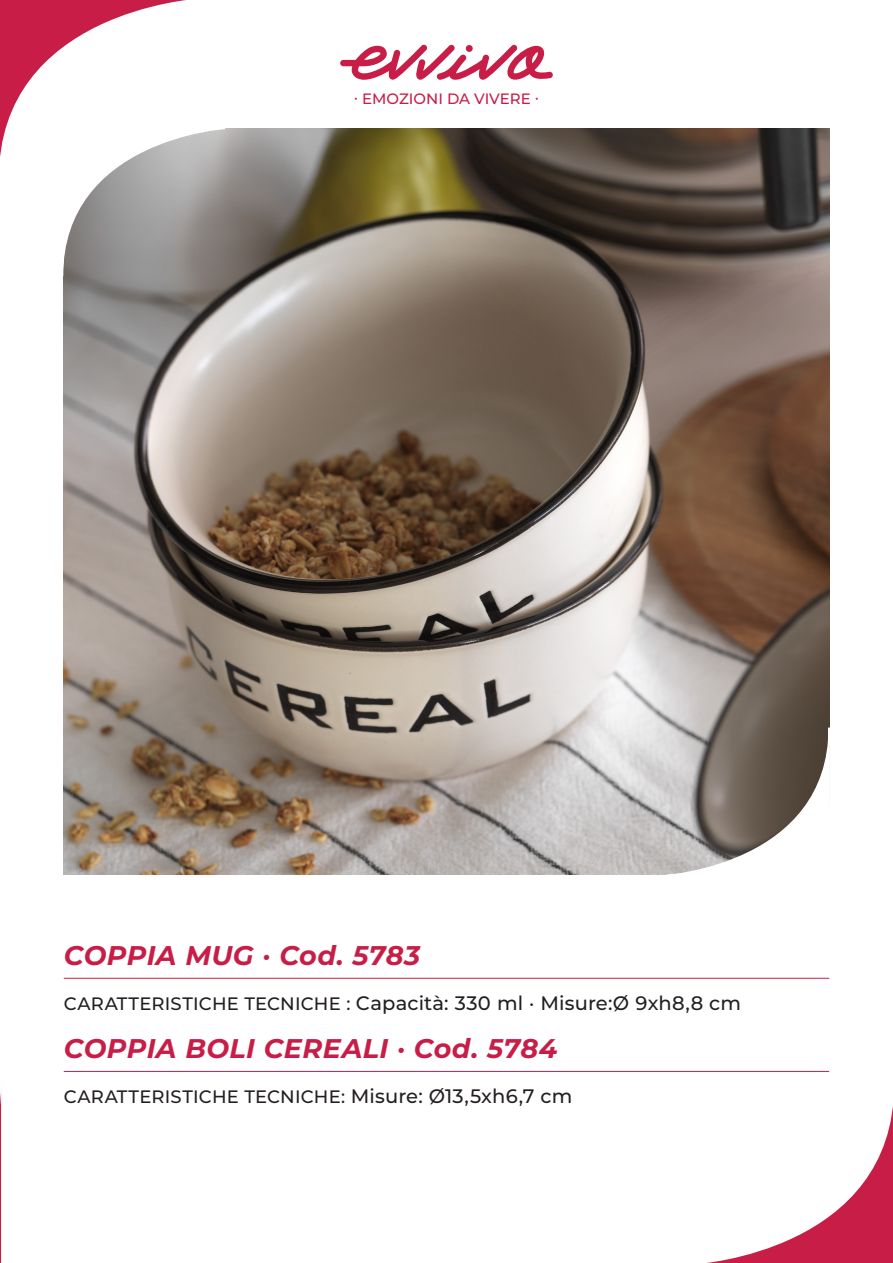
<style>
.page{position:relative;width:893px;height:1263px;background:#fff}
.page>*{position:absolute;margin:0;border:0;box-sizing:border-box;transform-origin:0 0}
.t1{font:italic 700 27px "Montserrat";letter-spacing:.01em;color:#c71d47}
.t2{font:500 19.5px "Montserrat";letter-spacing:.01em;color:#231f20}
.t3{font:500 18px "Montserrat";letter-spacing:.015em;color:#231f20}
.t4{font:500 15px "Montserrat";color:#c71d47}
.s1{font-size:18px}
.s2{font-size:19.5px}
</style>
<div class="page">
<img style="left:64px;top:128px;width:765px;height:746px">
<svg style="left:0;top:1093px;width:1px;height:170px"></svg>
<svg style="left:340px;top:45px;width:213px;height:35px"></svg>
<hr style="left:64px;top:978px;width:765px;height:1px;background:#c71d47">
<hr style="left:64px;top:1071px;width:765px;height:1px;background:#c71d47">
<svg style="left:0;top:0;width:227px;height:278px"></svg>
<svg style="left:707px;top:1106px;width:186px;height:157px"></svg>
<svg style="left:665px;top:726px;width:165px;height:149px"></svg>
<p class="t4" style="left:354px;top:88px;width:187px">· EMOZIONI DA VIVERE ·</p>
<h1 class="t1" style="left:64px;top:935px;width:358px">COPPIA MUG · Cod. 5783</h1>
<p class="t2" style="left:64px;top:989px;width:679px"><span class="s1">CARATTERISTICHE TECNICHE :</span> Capacità: 330 ml · Misure:Ø 9xh8,8 cm</p>
<h1 class="t1" style="left:64px;top:1029px;width:495px">COPPIA BOLI CEREALI · Cod. 5784</h1>
<p class="t3" style="left:64px;top:1084px;width:510px">CARATTERISTICHE TECNICHE: <span class="s2">Misure: Ø13,5xh6,7 cm</span></p>
</div>
